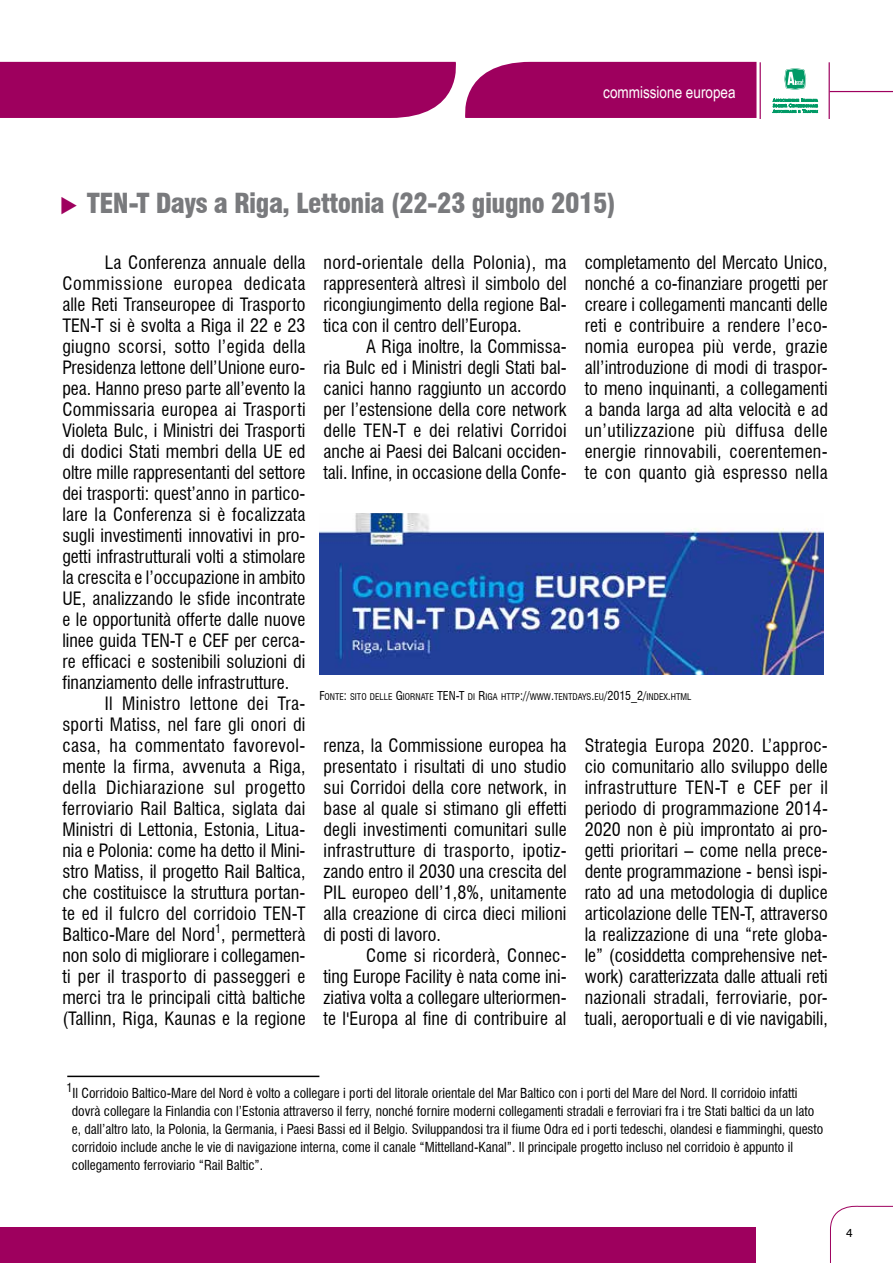
<style>
.page{position:relative;width:893px;height:1263px;background:#fff}
.page>*{position:absolute;margin:0;border:0;box-sizing:border-box;transform-origin:0 0}
.t1{font:900 condensed 27px "Swiss 721 BT";letter-spacing:-.02em;color:#797a7d}
.t2{font:condensed 18px/21px "Swiss 721 BT";letter-spacing:.005em;color:#000;text-align:justify}
.t3{font:condensed 18px "Swiss 721 BT";letter-spacing:.025em;color:#000}
.t4{font:condensed 18px "Swiss 721 BT";letter-spacing:.03em;color:#000}
.t5{font:condensed 18px "Swiss 721 BT";letter-spacing:.035em;color:#000}
.t6{font:16.5px "Arial Narrow";color:#fff}
.t7{font:condensed 13.5px/18px "Swiss 721 BT";color:#000}
.t8{font:12px "Swiss 721 BT";color:#000}
.t9{font:condensed 9px "Swiss 721 BT";color:#000}
.s1{font-size:12px}
</style>
<div class="page">
<svg style="left:830px;top:1205px;width:63px;height:58px"></svg>
<div style="left:0;top:1227px;width:755px;height:36px;background:#9e005e"></div>
<svg style="left:772px;top:98px;width:46px;height:15px"></svg>
<svg style="left:784px;top:68px;width:23px;height:22px"></svg>
<hr style="left:829px;top:62px;width:1px;height:57px;background:#9e005e">
<hr style="left:760px;top:62px;width:1px;height:57px;background:#9e005e">
<hr style="left:830px;top:91px;width:63px;height:1px;background:#9e005e">
<div style="left:0;top:62px;width:756px;height:56px;background:#9e005e"></div>
<hr style="left:67px;top:1076px;width:252px;height:1px;background:#000">
<img style="left:319px;top:513px;width:504px;height:161px">
<p class="t6" style="left:603px;top:80px;width:134px">commissione europea</p>
<h1 class="t1" style="left:87px;top:187px;width:531px">TEN-T Days a Riga, Lettonia (22-23 giugno 2015)</h1>
<p class="t2" style="left:105px;top:252px;width:202px">La Conferenza annuale della</p>
<p class="t5" style="left:62px;top:272px;width:245px">Commissione europea dedicata</p>
<p class="t2" style="left:62px;top:294px;width:245px">alle Reti Transeuropee di Trasporto</p>
<p class="t2" style="left:62px;top:315px;width:245px">TEN-T si è svolta a Riga il 22 e 23</p>
<p class="t2" style="left:62px;top:336px;width:245px">giugno scorsi, sotto l’egida della</p>
<p class="t2" style="left:62px;top:357px;width:245px">Presidenza lettone dell’Unione euro-</p>
<p class="t2" style="left:62px;top:378px;width:245px">pea. Hanno preso parte all’evento la</p>
<p class="t2" style="left:62px;top:399px;width:245px">Commissaria europea ai Trasporti</p>
<p class="t2" style="left:62px;top:420px;width:245px">Violeta Bulc, i Ministri dei Trasporti</p>
<p class="t2" style="left:62px;top:441px;width:244px">di dodici Stati membri della UE ed</p>
<p class="t2" style="left:62px;top:462px;width:245px">oltre mille rappresentanti del settore</p>
<p class="t2" style="left:62px;top:483px;width:245px">dei trasporti: quest’anno in partico-</p>
<p class="t2" style="left:62px;top:504px;width:245px">lare la Conferenza si è focalizzata</p>
<p class="t2" style="left:62px;top:525px;width:245px">sugli investimenti innovativi in pro-</p>
<p class="t2" style="left:62px;top:546px;width:245px">getti infrastrutturali volti a stimolare</p>
<p class="t2" style="left:62px;top:567px;width:245px">la crescita e l’occupazione in ambito</p>
<p class="t2" style="left:62px;top:588px;width:245px">UE, analizzando le sfide incontrate</p>
<p class="t2" style="left:62px;top:609px;width:245px">e le opportunità offerte dalle nuove</p>
<p class="t2" style="left:62px;top:630px;width:245px">linee guida TEN-T e CEF per cerca-</p>
<p class="t2" style="left:62px;top:651px;width:245px">re efficaci e sostenibili soluzioni di</p>
<p class="t2" style="left:62px;top:672px;width:228px">finanziamento delle infrastrutture.</p>
<p class="t3" style="left:105px;top:692px;width:202px">Il Ministro lettone dei Tra-</p>
<p class="t2" style="left:62px;top:714px;width:245px">sporti Matiss, nel fare gli onori di</p>
<p class="t3" style="left:62px;top:734px;width:245px">casa, ha commentato favorevol-</p>
<p class="t2" style="left:62px;top:756px;width:245px">mente la firma, avvenuta a Riga,</p>
<p class="t4" style="left:62px;top:776px;width:244px">della Dichiarazione sul progetto</p>
<p class="t2" style="left:62px;top:798px;width:244px">ferroviario Rail Baltica, siglata dai</p>
<p class="t2" style="left:62px;top:819px;width:245px">Ministri di Lettonia, Estonia, Litua-</p>
<p class="t2" style="left:62px;top:840px;width:245px">nia e Polonia: come ha detto il Mini-</p>
<p class="t2" style="left:62px;top:861px;width:245px">stro Matiss, il progetto Rail Baltica,</p>
<p class="t2" style="left:62px;top:882px;width:244px">che costituisce la struttura portan-</p>
<p class="t2" style="left:62px;top:903px;width:245px">te ed il fulcro del corridoio TEN-T</p>
<p class="t2" style="left:62px;top:924px;width:245px">Baltico-Mare del Nord<sup>1</sup>, permetterà</p>
<p class="t2" style="left:62px;top:945px;width:245px">non solo di migliorare i collegamen-</p>
<p class="t2" style="left:62px;top:966px;width:245px">ti per il trasporto di passeggeri e</p>
<p class="t2" style="left:62px;top:987px;width:245px">merci tra le principali città baltiche</p>
<p class="t2" style="left:62px;top:1008px;width:245px">(Tallinn, Riga, Kaunas e la regione</p>
<p class="t2" style="left:323px;top:252px;width:245px">nord-orientale della Polonia), ma rappresenterà altresì il simbolo del ricongiungimento della regione Bal&shy;tica con il centro dell’Europa.</p>
<p class="t2" style="left:323px;top:336px;width:245px;text-indent:43px">A Riga inoltre, la Commissa&shy;ria Bulc ed i Ministri degli Stati bal&shy;canici hanno raggiunto un accordo per l’estensione della core network delle TEN-T e dei relativi Corridoi anche ai Paesi dei Balcani occiden&shy;tali. Infine, in occasione della Confe-</p>
<p class="t2" style="left:585px;top:252px;width:245px">completamento del Mercato Unico, nonché a co-finanziare progetti per creare i collegamenti mancanti delle reti e contribuire a rendere l’eco&shy;nomia europea più verde, grazie all’introduzione di modi di traspor&shy;to meno inquinanti, a collegamenti a banda larga ad alta velocità e ad un’utilizzazione più diffusa delle energie rinnovabili, coerentemen&shy;te con quanto già espresso nella</p>
<p class="t9" style="left:319px;top:692px;width:373px"><span class="s1">F</span>ONTE<span class="s1">:</span> SITO DELLE <span class="s1">G</span>IORNATE <span class="s1">TEN-T</span> DI <span class="s1">R</span>IGA HTTP<span class="s1">://</span>WWW<span class="s1">.</span>TENTDAYS<span class="s1">.</span>EU<span class="s1">/2015_2/</span>INDEX<span class="s1">.</span>HTML</p>
<p class="t2" style="left:323px;top:735px;width:245px">renza, la Commissione europea ha presentato i risultati di uno studio sui Corridoi della core network, in base al quale si stimano gli effetti degli investimenti comunitari sulle infrastrutture di trasporto, ipotiz&shy;zando entro il 2030 una crescita del PIL europeo dell’1,8%, unitamente alla creazione di circa dieci milioni di posti di lavoro.</p>
<p class="t2" style="left:323px;top:945px;width:245px;text-indent:43px">Come si ricorderà, Connec&shy;ting Europe Facility è nata come ini&shy;ziativa volta a collegare ulteriormen&shy;te l'Europa al fine di contribuire al</p>
<p class="t2" style="left:585px;top:735px;width:245px">Strategia Europa 2020. L’approc&shy;cio comunitario allo sviluppo delle infrastrutture TEN-T e CEF per il periodo di programmazione 2014- 2020 non è più improntato ai pro&shy;getti prioritari – come nella prece&shy;dente programmazione - bensì ispi&shy;rato ad una metodologia di duplice articolazione delle TEN-T, attraverso la realizzazione di una “rete globa&shy;le” (cosiddetta comprehensive net&shy;work) caratterizzata dalle attuali reti nazionali stradali, ferroviarie, por&shy;tuali, aeroportuali e di vie navigabili,</p>
<p class="t7" style="left:72px;top:1084px;width:753px;text-indent:-5px"><sup>1</sup>Il Corridoio Baltico-Mare del Nord è volto a collegare i porti del litorale orientale del Mar Baltico con i porti del Mare del Nord. Il corridoio infatti dovrà collegare la Finlandia con l’Estonia attraverso il ferry, nonché fornire moderni collegamenti stradali e ferroviari fra i tre Stati baltici da un lato e, dall’altro lato, la Polonia, la Germania, i Paesi Bassi ed il Belgio. Sviluppandosi tra il fiume Odra ed i porti tedeschi, olandesi e fiamminghi, questo corridoio include anche le vie di navigazione interna, come il canale “Mittelland-Kanal”. Il principale progetto incluso nel corridoio è appunto il collegamento ferroviario “Rail Baltic”.</p>
<p class="t8" style="left:846px;top:1225px;width:8px">4</p>
</div>
